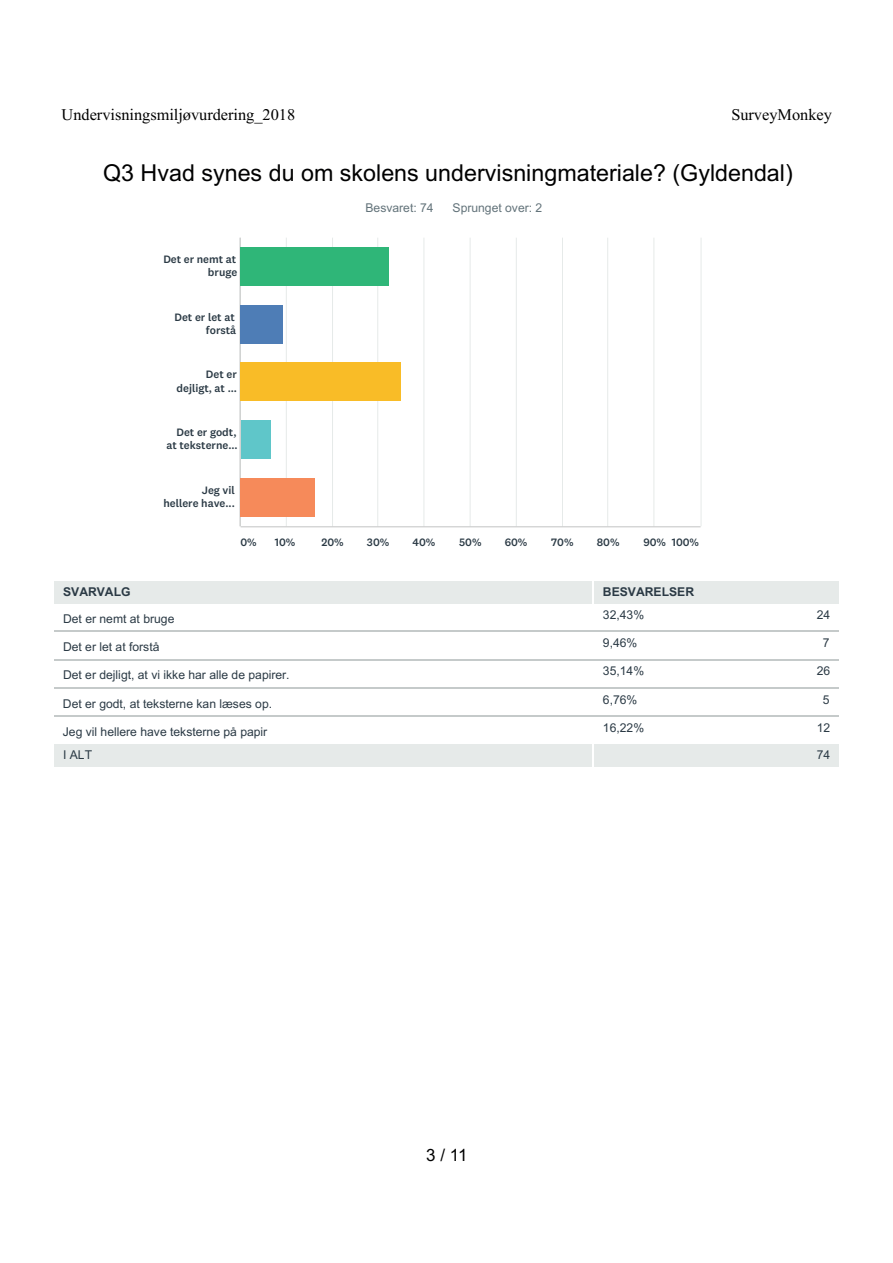
<style>
.page{position:relative;width:893px;height:1263px;background:#fff}
.page>*{position:absolute;margin:0;border:0;box-sizing:border-box;transform-origin:0 0}
.t1{font:23.25px "Arial";color:#000001}
.t2{font:16.95px "Arial";color:#000001}
.t3{font:16.35px "Times New Roman";color:#000001}
.t4{font:12.15px "Arial";color:#2b3a45}
.t5{font:12.15px "Arial";color:#63737a}
.t6{font:700 12.15px "Arial";color:#2b3a45}
.t7{font:11.1px/13.2px "Copyright Klim Type Foundry Not Licensedfor Desktop Use";color:#2b3a45;text-align:right}
</style>
<div class="page">
<div style="left:54px;top:581px;width:539px;height:22px;background:#e6eae9"></div>
<div style="left:593px;top:581px;width:246px;height:22px;background:#e6eae9"></div>
<div style="left:54px;top:744px;width:539px;height:22px;background:#e6eae9"></div>
<div style="left:593px;top:744px;width:246px;height:22px;background:#e6eae9"></div>
<svg style="left:593px;top:581px;width:1px;height:80px"></svg>
<svg style="left:593px;top:744px;width:1px;height:22px"></svg>
<hr style="left:54px;top:631px;width:540px;height:1px;background:#c5caca">
<hr style="left:593px;top:631px;width:246px;height:1px;background:#c5caca">
<hr style="left:54px;top:659px;width:540px;height:1px;background:#c5caca">
<hr style="left:593px;top:659px;width:246px;height:1px;background:#c5caca">
<hr style="left:54px;top:687px;width:540px;height:1px;background:#c5caca">
<hr style="left:593px;top:687px;width:246px;height:1px;background:#c5caca">
<hr style="left:54px;top:716px;width:540px;height:1px;background:#c5caca">
<hr style="left:593px;top:716px;width:246px;height:1px;background:#c5caca">
<hr style="left:286px;top:238px;width:1px;height:288px;background:#e6eae9">
<hr style="left:332px;top:238px;width:1px;height:288px;background:#e6eae9">
<hr style="left:377px;top:238px;width:1px;height:288px;background:#e6eae9">
<hr style="left:423px;top:238px;width:1px;height:288px;background:#e6eae9">
<hr style="left:470px;top:238px;width:1px;height:288px;background:#e6eae9">
<hr style="left:516px;top:238px;width:1px;height:288px;background:#e6eae9">
<hr style="left:562px;top:238px;width:1px;height:288px;background:#e6eae9">
<hr style="left:607px;top:238px;width:1px;height:288px;background:#e6eae9">
<hr style="left:653px;top:238px;width:1px;height:288px;background:#e6eae9">
<hr style="left:701px;top:238px;width:1px;height:288px;background:#e6eae9">
<hr style="left:240px;top:238px;width:1px;height:288px;background:#c2c3c3">
<hr style="left:241px;top:526px;width:460px;height:1px;background:#c2c3c3">
<div style="left:241px;top:247px;width:148px;height:39px;background:#2fb678"></div>
<div style="left:241px;top:305px;width:42px;height:38px;background:#4e7db6"></div>
<div style="left:241px;top:363px;width:160px;height:38px;background:#f9bc27"></div>
<div style="left:241px;top:420px;width:29px;height:39px;background:#5fc6c9"></div>
<div style="left:241px;top:478px;width:74px;height:39px;background:#f68a5a"></div>
<h3 class="t3" style="left:62px;top:109px;width:235px">Undervisningsmiljøvurdering_2018</h3>
<h3 class="t3" style="left:731px;top:109px;width:102px">SurveyMonkey</h3>
<h1 class="t1" style="left:103px;top:164px;width:691px">Q3 Hvad synes du om skolens undervisningmateriale? (Gyldendal)</h1>
<p class="t5" style="left:365px;top:203px;width:70px">Besvaret: 74</p>
<p class="t5" style="left:453px;top:203px;width:91px">Sprunget over: 2</p>
<p class="t7" style="left:163px;top:253px;width:75px">Det er nemt at bruge</p>
<p class="t7" style="left:175px;top:311px;width:63px">Det er let at forstå</p>
<p class="t7" style="left:177px;top:369px;width:62px">Det er dejligt, at ...</p>
<p class="t7" style="left:166px;top:426px;width:73px">Det er godt, at teksterne...</p>
<p class="t7" style="left:163px;top:484px;width:73px">Jeg vil<br>hellere have...</p>
<p class="t7" style="left:240px;top:536px;width:18px">0%</p>
<p class="t7" style="left:275px;top:536px;width:22px">10%</p>
<p class="t7" style="left:321px;top:536px;width:24px">20%</p>
<p class="t7" style="left:367px;top:536px;width:24px">30%</p>
<p class="t7" style="left:413px;top:536px;width:24px">40%</p>
<p class="t7" style="left:459px;top:536px;width:24px">50%</p>
<p class="t7" style="left:505px;top:536px;width:24px">60%</p>
<p class="t7" style="left:551px;top:536px;width:24px">70%</p>
<p class="t7" style="left:597px;top:536px;width:24px">80%</p>
<p class="t7" style="left:643px;top:536px;width:57px">90% 100%</p>
<p class="t6" style="left:63px;top:585px;width:69px">SVARVALG</p>
<p class="t6" style="left:603px;top:585px;width:93px">BESVARELSER</p>
<p class="t4" style="left:63px;top:613px;width:113px">Det er nemt at bruge</p>
<p class="t4" style="left:63px;top:642px;width:98px">Det er let at forstå</p>
<p class="t4" style="left:63px;top:670px;width:228px">Det er dejligt, at vi ikke har alle de papirer.</p>
<p class="t4" style="left:63px;top:699px;width:211px">Det er godt, at teksterne kan læses op.</p>
<p class="t4" style="left:63px;top:727px;width:206px">Jeg vil hellere have teksterne på papir</p>
<p class="t4" style="left:603px;top:609px;width:43px">32,43%</p>
<p class="t4" style="left:817px;top:609px;width:15px">24</p>
<p class="t4" style="left:603px;top:638px;width:36px">9,46%</p>
<p class="t4" style="left:823px;top:638px;width:8px">7</p>
<p class="t4" style="left:603px;top:666px;width:43px">35,14%</p>
<p class="t4" style="left:817px;top:666px;width:15px">26</p>
<p class="t4" style="left:603px;top:694px;width:36px">6,76%</p>
<p class="t4" style="left:823px;top:694px;width:8px">5</p>
<p class="t4" style="left:603px;top:723px;width:43px">16,22%</p>
<p class="t4" style="left:817px;top:723px;width:15px">12</p>
<p class="t4" style="left:63px;top:750px;width:31px">I ALT</p>
<p class="t4" style="left:817px;top:750px;width:15px">74</p>
<h2 class="t2" style="left:426px;top:1148px;width:43px">3/11</h2>
</div>
